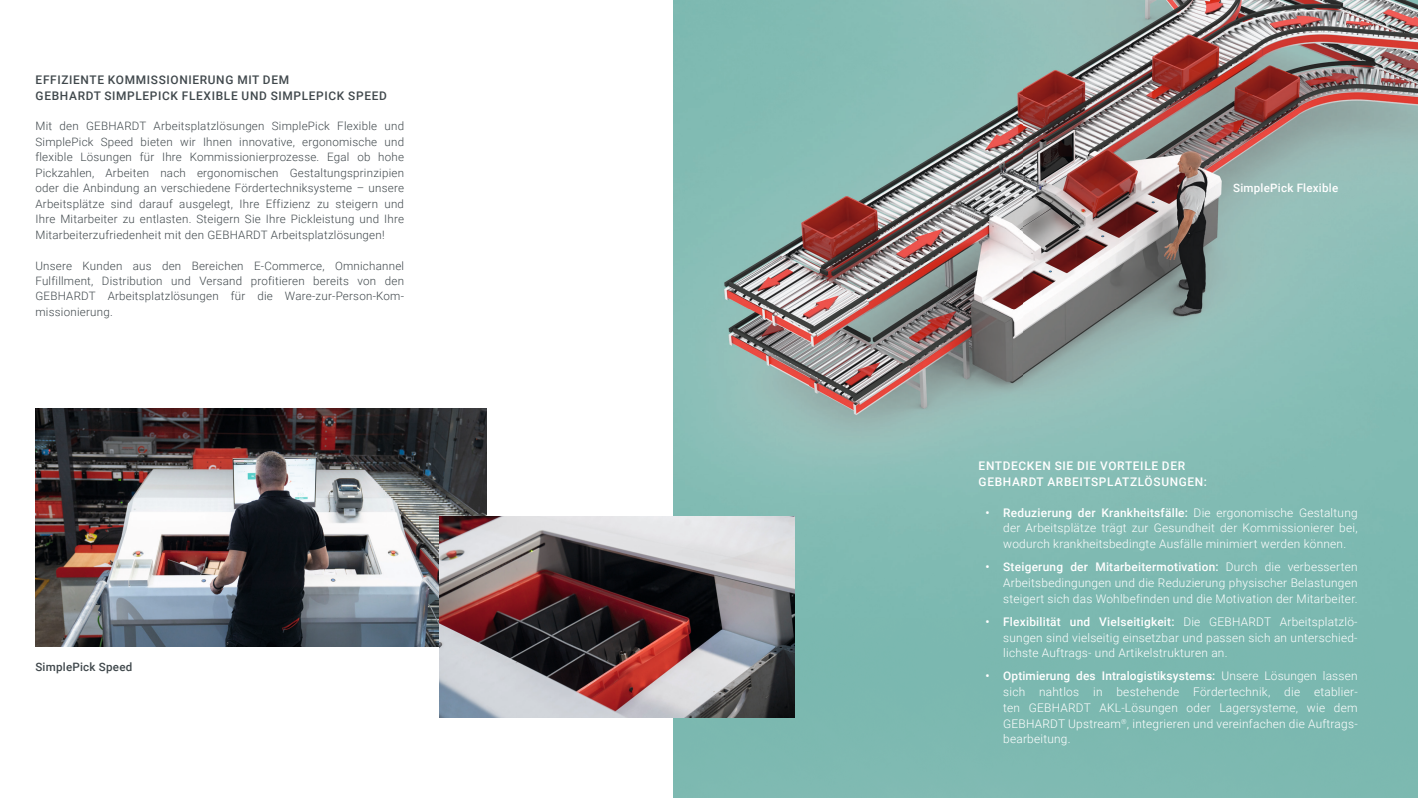
<style>
.page{position:relative;width:1418px;height:798px;background:#fff}
.page>*{position:absolute;margin:0;border:0;box-sizing:border-box;transform-origin:0 0}
.t1{font:300 11.88px/15.6px "Roboto";letter-spacing:.02em;color:#fff;text-align:justify}
.t2{font:500 11.88px/15.4px "Roboto";letter-spacing:.055em;color:#40484c}
.t3{font:500 11.88px/15.5px "Roboto";letter-spacing:.055em;color:#fff}
.t4{font:300 11.5px/15.4px "Roboto";letter-spacing:.02em;color:#40484c;text-align:justify}
.t5{font:500 11.5px "Roboto";letter-spacing:.02em;color:#fff}
.t6{font:500 11.5px "Roboto";letter-spacing:.02em;color:#40484c}
.s1{font-weight:500}
</style>
<div class="page">
<img style="left:673px;top:0;width:744px;height:797px">
<img style="left:35px;top:408px;width:451px;height:238px">
<img style="left:439px;top:516px;width:355px;height:201px">
<p class="t2" style="left:36px;top:72px;width:353px">EFFIZIENTE KOMMISSIONIERUNG MIT DEM<br>GEBHARDT SIMPLEPICK FLEXIBLE UND SIMPLEPICK SPEED</p>
<p class="t4" style="left:35px;top:118px;width:370px">Mit den GEBHARDT Arbeitsplatzlösungen SimplePick Flexible und SimplePick Speed bieten wir Ihnen innovative, ergonomische und flexible Lösungen für Ihre Kommissionierprozesse. Egal ob hohe Pickzahlen, Arbeiten nach ergonomischen Gestaltungsprinzipien oder die Anbindung an verschiedene Fördertechniksysteme – unsere Arbeitsplätze sind darauf ausgelegt, Ihre Effizienz zu steigern und Ihre Mitarbeiter zu entlasten. Steigern Sie Ihre Pickleistung und Ihre Mitarbeiterzufriedenheit mit den GEBHARDT Arbeitsplatzlösungen!</p>
<p class="t4" style="left:35px;top:257px;width:370px">Unsere Kunden aus den Bereichen E-Commerce, Omnichannel Fulfillment, Distribution und Versand profitieren bereits von den GEBHARDT Arbeitsplatzlösungen für die Ware-zur-Person-Kom&shy;missionierung.</p>
<p class="t6" style="left:35px;top:659px;width:98px">SimplePick Speed</p>
<p class="t5" style="left:1233px;top:180px;width:107px">SimplePick Flexible</p>
<p class="t3" style="left:978px;top:458px;width:230px">ENTDECKEN SIE DIE VORTEILE DER<br>GEBHARDT ARBEITSPLATZLÖSUNGEN:</p>
<p class="t1" style="left:1003px;top:504px;width:356px;text-indent:-18px"><span class="s1">• Reduzierung der Krankheitsfälle:</span> Die ergonomische Gestaltung der Arbeitsplätze trägt zur Gesundheit der Kommissionierer bei, wodurch krankheitsbedingte Ausfälle minimiert werden können.</p>
<p class="t1" style="left:1003px;top:558px;width:356px;text-indent:-18px"><span class="s1">• Steigerung der Mitarbeitermotivation:</span> Durch die verbesserten Arbeitsbedingungen und die Reduzierung physischer Belastungen steigert sich das Wohlbefinden und die Motivation der Mitarbeiter.</p>
<p class="t1" style="left:1003px;top:613px;width:356px;text-indent:-18px"><span class="s1">• Flexibilität und Vielseitigkeit:</span> Die GEBHARDT Arbeitsplatzlö&shy;sungen sind vielseitig einsetzbar und passen sich an unterschied&shy;lichste Auftrags- und Artikelstrukturen an.</p>
<p class="t1" style="left:1003px;top:667px;width:356px;text-indent:-18px"><span class="s1">• Optimierung des Intralogistiksystems:</span> Unsere Lösungen lassen sich nahtlos in bestehende Fördertechnik, die etablier&shy;ten GEBHARDT AKL-Lösungen oder Lagersysteme, wie dem GEBHARDT Upstream<sup>®</sup>, integrieren und vereinfachen die Auftrags&shy;bearbeitung.</p>
</div>
